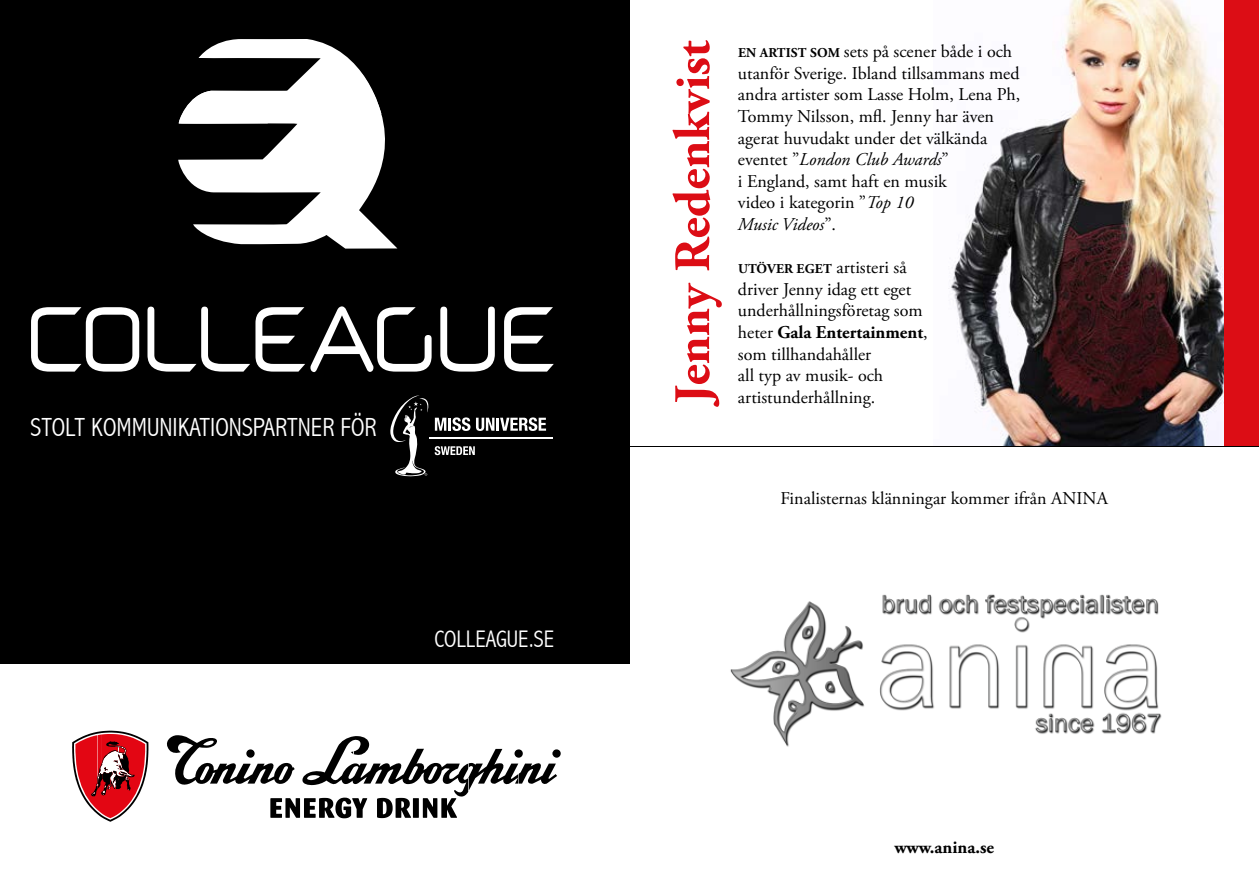
<style>
.page{position:relative;width:1259px;height:893px;background:#fff}
.page>*{position:absolute;margin:0;border:0;box-sizing:border-box;transform-origin:0 0}
.t1{font:700 51px "Adobe Garamond Pro";color:#dc0d15}
.t2{font:300 condensed 26.25px "Abadi";color:#fff}
.t3{font:300 condensed 24px "Abadi";color:#fff}
.t4{font:18px/21.6px "Adobe Garamond Pro";color:#000}
.t5{font:700 18px "Adobe Garamond Pro";color:#000}
.s1{font-weight:700;font-size:13.5px}
.s2{font-style:italic}
.s3{font-weight:700}
</style>
<div class="page">
<img style="left:948px;top:0;width:277px;height:446px">
<div style="left:1225px;top:0;width:34px;height:446px;background:#dc0d15"></div>
<div style="left:0;top:0;width:629px;height:557px;background:#000"></div>
<svg style="left:178px;top:112px;width:220px;height:137px;fill:#fff"></svg>
<svg style="left:178px;top:39px;width:203px;height:85px"></svg>
<svg style="left:31px;top:307px;width:108px;height:65px"></svg>
<svg style="left:147px;top:306px;width:284px;height:66px"></svg>
<svg style="left:440px;top:307px;width:55px;height:65px"></svg>
<svg style="left:504px;top:307px;width:50px;height:65px"></svg>
<svg style="left:390px;top:395px;width:38px;height:81px"></svg>
<svg style="left:435px;top:446px;width:40px;height:9px"></svg>
<svg style="left:435px;top:417px;width:35px;height:14px"></svg>
<svg style="left:476px;top:417px;width:70px;height:14px"></svg>
<hr style="left:429px;top:438px;width:124px;height:1px;background:#fff">
<hr style="left:629px;top:446px;width:630px;height:1px;background:#000">
<img style="left:730px;top:594px;width:432px;height:153px">
<div style="left:0;top:521px;width:629px;height:142px;background:#000"></div>
<svg style="left:72px;top:731px;width:76px;height:91px"></svg>
<svg style="left:167px;top:735px;width:394px;height:83px"></svg>
<h2 class="t2" style="left:31px;top:412px;width:347px">STOLT KOMMUNIKATIONSPARTNER FÖR</h2>
<h3 class="t3" style="left:434px;top:625px;width:121px">COLLEAGUE.SE</h3>
<h1 class="t1" style="left:663px;top:404px;width:365px;rotate:-90deg">Jenny Redenkvist</h1>
<p class="t4" style="left:738px;top:41px;width:284px"><span class="s1">EN ARTIST SOM</span> sets på scener både i och utanför Sverige. Ibland tillsammans med andra artister som Lasse Holm, Lena Ph,<br>Tommy Nilsson, mfl. Jenny har även agerat huvudakt under det välkända eventet ”<span class="s2">London Club Awards</span>”<br>i England, samt haft en musik<br>video i kategorin ”<span class="s2">Top 10<br>Music Videos</span>”.</p>
<p class="t4" style="left:738px;top:257px;width:191px"><span class="s1">UTÖVER EGET</span> artisteri så driver Jenny idag ett eget underhållningsföretag som heter <span class="s3">Gala Entertainment</span>, som tillhandahåller<br>all typ av musik- och</p>
<p class="t4" style="left:738px;top:387px;width:139px">artistunderhållning.</p>
<p class="t4" style="left:780px;top:489px;width:329px">Finalisternas klänningar kommer ifrån ANINA</p>
<p class="t5" style="left:894px;top:837px;width:101px">www.anina.se</p>
</div>
